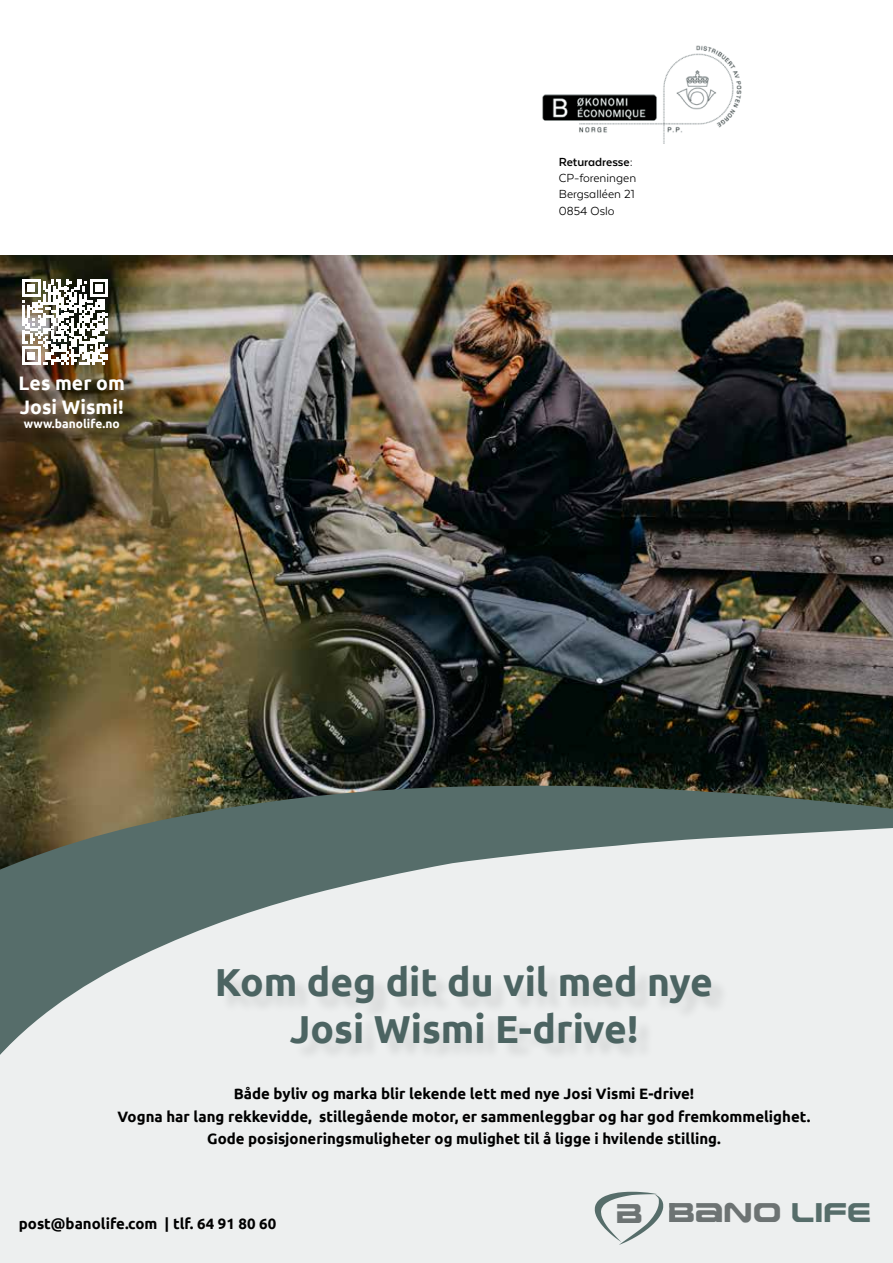
<style>
.page{position:relative;width:893px;height:1263px;background:#fff}
.page>*{position:absolute;margin:0;border:0;box-sizing:border-box;transform-origin:0 0}
.t1{font:700 39px/46.8px "Ubuntu";color:#4c6462;text-align:center}
.t2{font:27px "Earth Normal";color:#6d7373}
.t3{font:700 19.5px/23.4px "Ubuntu";color:#fff}
.t4{font:700 15px/22.5px "Ubuntu";color:#000;text-align:center}
.t5{font:13.5px/16.2px "Texta Alt";color:#000}
.t6{font:700 13.5px "Texta Alt";color:#000}
.t7{font:700 12px "Ubuntu";color:#fff}
.s1{font-size:27.15px}
.s2{color:#566d6a}
</style>
<div class="page">
<img style="left:542px;top:45px;width:200px;height:99px">
<img style="left:0;top:255px;width:893px;height:530px">
<div style="left:23px;top:380px;width:120px;height:67px;background:#000;opacity:.75"></div>
<svg style="left:22px;top:279px;width:86px;height:86px"></svg>
<svg style="left:0;top:785px;width:893px;height:478px;background:#cbd1cf"></svg>
<h3 class="t3" style="left:19px;top:371px;width:108px">Les mer om<br>Josi Wismi!</h3>
<p class="t7" style="left:24px;top:416px;width:97px">www.banolife.no</p>
<p class="t6" style="left:559px;top:155px;width:75px">Returadresse:</p>
<p class="t5" style="left:559px;top:170px;width:79px">CP-foreningen<br>Bergsalléen 21<br>0854 Oslo</p>
<h1 class="t1" style="left:215px;top:958px;width:499px">Kom deg dit du vil med nye<br>Josi Wismi E-drive!</h1>
<p class="t4" style="left:118px;top:1082px;width:694px">Både byliv og marka blir lekende lett med nye Josi Vismi E-drive!<br>Vogna har lang rekkevidde, stillegående motor, er sammenleggbar og har god fremkommelighet.<br>Gode posisjoneringsmuligheter og mulighet til å ligge i hvilende stilling.</p>
<p class="t4" style="left:19px;top:1212px;width:259px">post@banolife.com | tlf. 64 91 80 60</p>
<h2 class="t2" style="left:616px;top:1194px;width:257px">B <span class="s1">i</span>BANO <span class="s2">life</span></h2>
</div>
